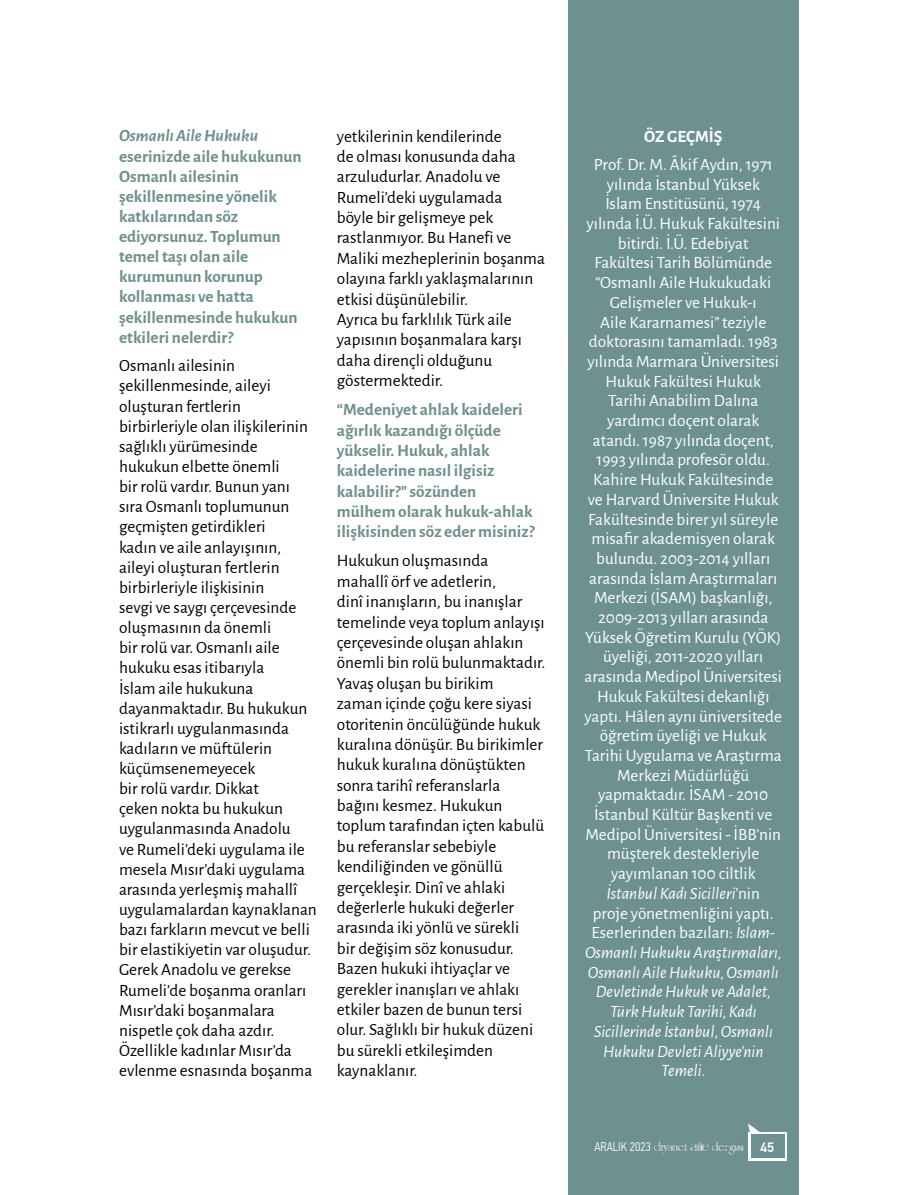
<style>
.page{position:relative;width:906px;height:1195px;background:#fff}
.page>*{position:absolute;margin:0;border:0;box-sizing:border-box;transform-origin:0 0}
.t1{font:17.25px/20.4px "Alegreya Sans";color:#000}
.t2{font:17.25px/19.6px "Alegreya Sans";color:#fff;text-align:center}
.t3{font:700 17.25px/20.1px "Alegreya Sans";color:#6d9190}
.t4{font:italic 700 17.25px "Alegreya Sans";color:#6d9190}
.t5{font:700 17.25px "Alegreya Sans";color:#fff}
.t6{font:500 13.5px "PF Din Text Pro";color:#fff}
.t7{font:300 12.45px "PF Din Text Cond Pro";color:#fff}
.s1{font-style:italic}
</style>
<div class="page">
<div style="left:568px;top:0;width:231px;height:1195px;background:#6d9190"></div>
<div style="left:748px;top:1132px;width:39px;height:29px;background:#fff"></div>
<div style="left:751px;top:1134px;width:33px;height:24px;background:#6d9190"></div>
<svg style="left:748px;top:1123px;width:12px;height:9px"></svg>
<img style="left:654px;top:1141px;width:90px;height:14px">
<p class="t4" style="left:119px;top:123px;width:141px">Osmanlı Aile Hukuku</p>
<p class="t3" style="left:119px;top:145px;width:184px">eserinizde aile hukukunun<br>Osmanlı ailesinin şekillenmesine yönelik katkılarından söz ediyorsunuz. Toplumun temel taşı olan aile kurumunun korunup kollanması ve hatta şekillenmesinde hukukun etkileri nelerdir?</p>
<p class="t1" style="left:119px;top:355px;width:199px">Osmanlı ailesinin şekillenmesinde, aileyi oluşturan fertlerin birbirleriyle olan ilişkilerinin sağlıklı yürümesinde hukukun elbette önemli<br>bir rolü vardır. Bunun yanı sıra Osmanlı toplumunun geçmişten getirdikleri<br>kadın ve aile anlayışının, aileyi oluşturan fertlerin birbirleriyle ilişkisinin<br>sevgi ve saygı çerçevesinde oluşmasının da önemli<br>bir rolü var. Osmanlı aile hukuku esas itibarıyla<br>İslam aile hukukuna dayanmaktadır. Bu hukukun istikrarlı uygulanmasında kadıların ve müftülerin küçümsenemeyecek<br>bir rolü vardır. Dikkat<br>çeken nokta bu hukukun uygulanmasında Anadolu<br>ve Rumeli’deki uygulama ile mesela Mısır’daki uygulama arasında yerleşmiş mahallî uygulamalardan kaynaklanan bazı farkların mevcut ve belli bir elastikiyetin var oluşudur.<br>Gerek Anadolu ve gerekse<br>Rumeli’de boşanma oranları<br>Mısır’daki boşanmalara nispetle çok daha azdır.<br>Özellikle kadınlar Mısır’da evlenme esnasında boşanma</p>
<p class="t1" style="left:337px;top:125px;width:210px">yetkilerinin kendilerinde<br>de olması konusunda daha arzuludurlar. Anadolu ve<br>Rumeli’deki uygulamada<br>böyle bir gelişmeye pek rastlanmıyor. Bu Hanefi ve<br>Maliki mezheplerinin boşanma olayına farklı yaklaşmalarının etkisi düşünülebilir.<br>Ayrıca bu farklılık Türk aile yapısının boşanmalara karşı daha dirençli olduğunu göstermektedir.</p>
<p class="t3" style="left:337px;top:398px;width:199px">“Medeniyet ahlak kaideleri ağırlık kazandığı ölçüde yükselir. Hukuk, ahlak kaidelerine nasıl ilgisiz kalabilir?” sözünden mülhem olarak hukuk-ahlak ilişkisinden söz eder misiniz?</p>
<p class="t1" style="left:337px;top:550px;width:210px">Hukukun oluşmasında<br>mahallî örf ve adetlerin,<br>dinî inanışların, bu inanışlar temelinde veya toplum anlayışı çerçevesinde oluşan ahlakın önemli bin rolü bulunmaktadır.<br>Yavaş oluşan bu birikim<br>zaman içinde çoğu kere siyasi otoritenin öncülüğünde hukuk kuralına dönüşür. Bu birikimler hukuk kuralına dönüştükten sonra tarihî referanslarla bağını kesmez. Hukukun toplum tarafından içten kabulü bu referanslar sebebiyle kendiliğinden ve gönüllü gerçekleşir. Dinî ve ahlaki değerlerle hukuki değerler arasında iki yönlü ve sürekli<br>bir değişim söz konusudur.<br>Bazen hukuki ihtiyaçlar ve gerekler inanışları ve ahlakı etkiler bazen de bunun tersi olur. Sağlıklı bir hukuk düzeni bu sürekli etkileşimden kaynaklanır.</p>
<p class="t5" style="left:644px;top:123px;width:80px">ÖZ GEÇMİŞ</p>
<p class="t2" style="left:584px;top:154px;width:199px">Prof. Dr. M. Âkif Aydın, 1971 yılında İstanbul Yüksek<br>İslam Enstitüsünü, 1974 yılında İ.Ü. Hukuk Fakültesini bitirdi. İ.Ü. Edebiyat<br>Fakültesi Tarih Bölümünde “Osmanlı Aile Hukukudaki<br>Gelişmeler ve Hukuk-ı<br>Aile Kararnamesi” teziyle doktorasını tamamladı. 1983 yılında Marmara Üniversitesi<br>Hukuk Fakültesi Hukuk<br>Tarihi Anabilim Dalına yardımcı doçent olarak atandı. 1987 yılında doçent,<br>1993 yılında profesör oldu.<br>Kahire Hukuk Fakültesinde ve Harvard Üniversite Hukuk<br>Fakültesinde birer yıl süreyle misafir akademisyen olarak bulundu. 2003-2014 yılları arasında İslam Araştırmaları<br>Merkezi (İSAM) başkanlığı,<br>2009-2013 yılları arasında<br>Yüksek Öğretim Kurulu (YÖK) üyeliği, 2011-2020 yılları arasında Medipol Üniversitesi<br>Hukuk Fakültesi dekanlığı yaptı. Hâlen aynı üniversitede öğretim üyeliği ve Hukuk<br>Tarihi Uygulama ve Araştırma<br>Merkezi Müdürlüğü yapmaktadır. İSAM - 2010<br>İstanbul Kültür Başkenti ve<br>Medipol Üniversitesi - İBB’nin müşterek destekleriyle yayımlanan 100 ciltlik<br><span class="s1">İstanbul Kadı Sicilleri</span>’nin<br>proje yönetmenliğini yaptı.<br>Eserlerinden bazıları: <span class="s1">İslam-<br>Osmanlı Hukuku Araştırmaları,<br>Osmanlı Aile Hukuku, Osmanlı<br>Devletinde Hukuk ve Adalet,<br>Türk Hukuk Tarihi, Kadı<br>Sicillerinde İstanbul, Osmanlı<br>Hukuku Devleti Aliyye’nin<br>Temeli.</span></p>
<p class="t7" style="left:594px;top:1140px;width:58px">ARALIK 2023</p>
<p class="t6" style="left:760px;top:1139px;width:16px">45</p>
</div>
